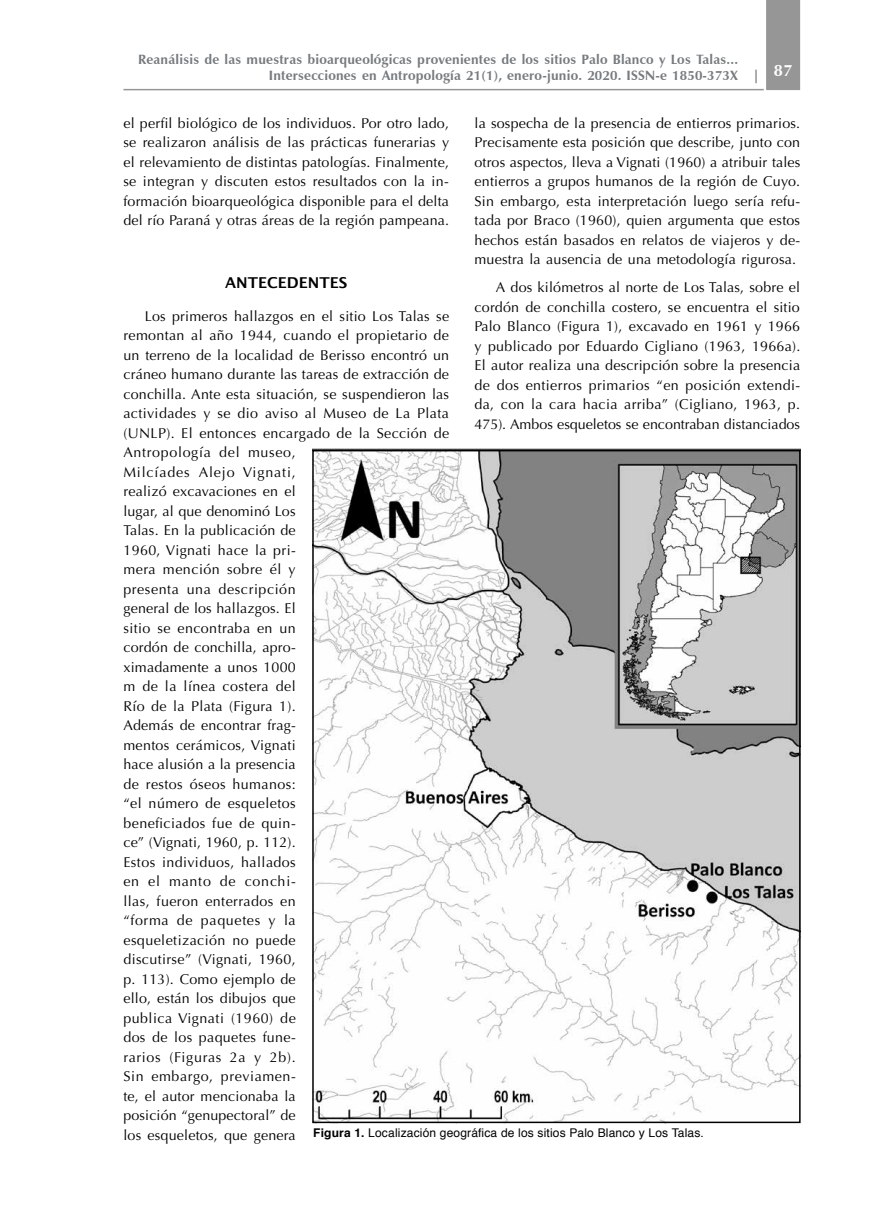
<style>
.page{position:relative;width:881px;height:1229px;background:#fff}
.page>*{position:absolute;margin:0;border:0;box-sizing:border-box;transform-origin:0 0}
.t1{font:700 16.5px "Zapf Humanist 601 BT";color:#fff}
.t2{font:600 15px "Lucida Sans";color:#000}
.t3{font:14.25px/19.5px "Optima";letter-spacing:.015em;color:#000;text-align:justify}
.t4{font:700 13.5px/16.5px "Zapf Humanist 601 BT";letter-spacing:.015em;color:#767b7f;text-align:right}
.t5{font:12px "Helvetica";letter-spacing:.015em;color:#000}
.s1{font-family:"Optima";font-size:14.25px}
.s2{font-weight:700}
</style>
<div class="page">
<hr style="left:123px;top:89px;width:640px;height:1px;background:#969696">
<div style="left:766px;top:0;width:33px;height:90px;background:#969696"></div>
<img style="left:312px;top:448px;width:487px;height:672px">
<div style="left:312px;top:450px;width:488px;height:673px;border:2px solid #000"></div>
<p class="t4" style="left:138px;top:51px;width:601px">Reanálisis de las muestras bioarqueológicas provenientes de los sitios Palo Blanco y Los Talas...<br>Intersecciones en Antropología 21(1), enero-junio. 2020. ISSN-e 1850-373X</p>
<p class="t3" style="left:474px;top:114px;width:327px">la sospecha de la presencia de entierros primarios.<br>Precisamente esta posición que describe, junto con otros aspectos, lleva a Vignati (1960) a atribuir tales entierros a grupos humanos de la región de Cuyo.<br>Sin embargo, esta interpretación luego sería refu&shy;tada por Braco (1960), quien argumenta que estos hechos están basados en relatos de viajeros y de&shy;muestra la ausencia de una metodología rigurosa.</p>
<p class="t3" style="left:474px;top:278px;width:327px;text-indent:21px">A dos kilómetros al norte de Los Talas, sobre el cordón de conchilla costero, se encuentra el sitio Palo Blanco (Figura 1), excavado en 1961 y 1966 y publicado por Eduardo Cigliano (1963, 1966a).<br>El autor realiza una descripción sobre la presencia de dos entierros primarios “en posición extendi&shy;da, con la cara hacia arriba” (Cigliano, 1963, p.<br>475). Ambos esqueletos se encontraban distanciados</p>
<p class="t1" style="left:752px;top:60px;width:41px"><sub>|</sub> 87</p>
<p class="t3" style="left:123px;top:113px;width:327px">el perfil biológico de los individuos. Por otro lado, se realizaron análisis de las prácticas funerarias y el relevamiento de distintas patologías. Finalmente, se integran y discuten estos resultados con la in&shy;formación bioarqueológica disponible para el delta del río Paraná y otras áreas de la región pampeana.</p>
<p class="t2" style="left:225px;top:275px;width:124px">ANTECEDENTES</p>
<p class="t3" style="left:123px;top:306px;width:327px;text-align:left;text-indent:21px">Los primeros hallazgos en el sitio Los Talas se remontan al año 1944, cuando el propietario de un terreno de la localidad de Berisso encontró un cráneo humano durante las tareas de extracción de conchilla. Ante esta situación, se suspendieron las actividades y se dio aviso al Museo de La Plata (UNLP). El entonces encargado de la Sección de<br>Antropología del museo,<br>Milcíades Alejo Vignati,<br>realizó excavaciones en el<br>lugar, al que denominó Los<br>Talas. En la publicación de<br>1960, Vignati hace la pri-<br>mera mención sobre él y<br>presenta una descripción<br>general de los hallazgos. El<br>sitio se encontraba en un<br>cordón de conchilla, apro-<br>ximadamente a unos 1000<br>m de la línea costera del<br>Río de la Plata (Figura 1).<br>Además de encontrar frag-<br>mentos cerámicos, Vignati<br>hace alusión a la presencia<br>de restos óseos humanos:<br>“el número de esqueletos<br>beneficiados fue de quin-<br>ce” (Vignati, 1960, p. 112).<br>Estos individuos, hallados<br>en el manto de conchi-<br>llas, fueron enterrados en<br>“forma de paquetes y la<br>esqueletización no puede<br>discutirse” (Vignati, 1960,<br>p. 113). Como ejemplo de<br>ello, están los dibujos que<br>publica Vignati (1960) de<br>dos de los paquetes fune-<br>rarios (Figuras 2a y 2b).<br>Sin embargo, previamen-<br>te, el autor mencionaba la<br>posición “genupectoral” de</p>
<p class="t5" style="left:123px;top:1123px;width:581px"><span class="s1">los esqueletos, que genera</span> <span class="s2">Figura 1.</span> Localización geográfica de los sitios Palo Blanco y Los Talas.</p>
</div>
